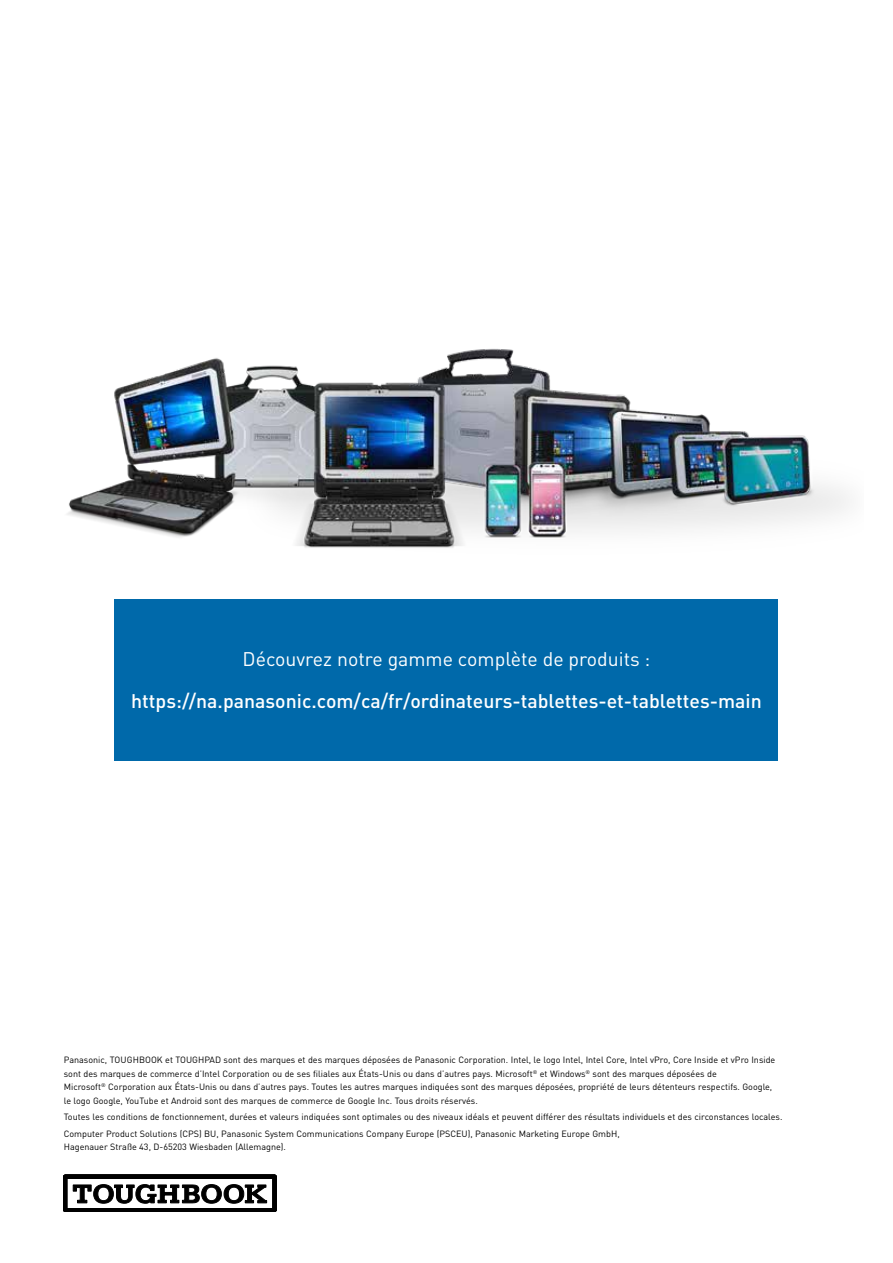
<style>
.page{position:relative;width:893px;height:1263px;background:#fff}
.page>*{position:absolute;margin:0;border:0;box-sizing:border-box;transform-origin:0 0}
.t1{font:500 19.5px "DIN Pro";color:#fff}
.t2{font:19.5px "DIN Pro";color:#fff}
.t3{font:9px/13.5px "DIN Pro";color:#000}
</style>
<div class="page">
<img style="left:67px;top:348px;width:782px;height:200px">
<svg style="left:63px;top:1175px;width:213px;height:37px"></svg>
<div style="left:115px;top:600px;width:663px;height:161px;background:#0069aa"></div>
<h1 class="t2" style="left:243px;top:644px;width:409px">Découvrez notre gamme complète de produits :</h1>
<h1 class="t1" style="left:131px;top:685px;width:632px">https://na.panasonic.com/ca/fr/ordinateurs-tablettes-et-tablettes-main</h1>
<p class="t3" style="left:64px;top:1052px;width:713px">Panasonic, TOUGHBOOK et TOUGHPAD sont des marques et des marques déposées de Panasonic Corporation. Intel, le logo Intel, Intel Core, Intel vPro, Core Inside et vPro Inside sont des marques de commerce d’Intel Corporation ou de ses filiales aux États-Unis ou dans d’autres pays. Microsoft<sup>®</sup> et Windows<sup>®</sup> sont des marques déposées de<br>Microsoft<sup>®</sup> Corporation aux États-Unis ou dans d’autres pays. Toutes les autres marques indiquées sont des marques déposées, propriété de leurs détenteurs respectifs. Google, le logo Google, YouTube et Android sont des marques de commerce de Google Inc. Tous droits réservés.</p>
<p class="t3" style="left:64px;top:1108px;width:720px;line-height:16.5px">Toutes les conditions de fonctionnement, durées et valeurs indiquées sont optimales ou des niveaux idéals et peuvent différer des résultats individuels et des circonstances locales.<br>Computer Product Solutions (CPS) BU, Panasonic System Communications Company Europe (PSCEU), Panasonic Marketing Europe GmbH,</p>
<p class="t3" style="left:64px;top:1139px;width:224px">Hagenauer Straße 43, D-65203 Wiesbaden (Allemagne).</p>
</div>
